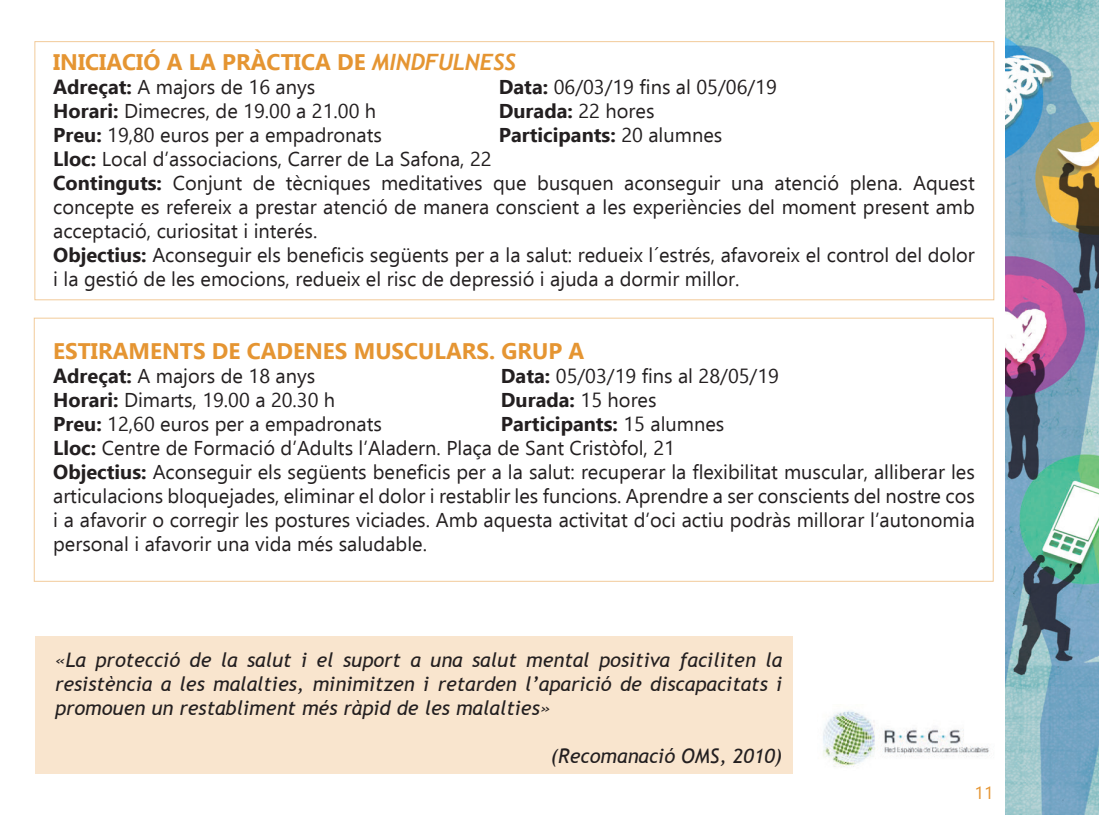
<style>
.page{position:relative;width:1099px;height:815px;background:#fff}
.page>*{position:absolute;margin:0;border:0;box-sizing:border-box;transform-origin:0 0}
.t1{font:700 22.5px "Ebrima";color:#e59532}
.t2{font:20px/24px "Ebrima";color:#231f20}
.t3{font:italic 20px/24px "Trebuchet MS";color:#231f20;text-align:justify}
.t4{font:700 20px "Ebrima";color:#231f20}
.t5{font:17.5px "Ebrima";color:#e59532}
.s1{font-family:"Trebuchet";font-style:italic}
.s2{font-weight:700}
.s3{font-weight:400}
</style>
<div class="page">
<img style="left:1005px;top:0;width:93px;height:815px">
<div style="left:35px;top:636px;width:757px;height:138px;background:#f9e5ce"></div>
<img style="left:823px;top:710px;width:167px;height:57px">
<p class="t1" style="left:53px;top:45px;width:464px">INICIACIÓ A LA PRÀCTICA DE <span class="s1">MINDFULNESS</span></p>
<p class="t2" style="left:53px;top:74px;width:263px"><span class="s2">Adreçat:</span> A majors de 16 anys</p>
<p class="t2" style="left:499px;top:74px;width:279px"><span class="s2">Data:</span> 06/03/19 fins al 05/06/19</p>
<p class="t2" style="left:53px;top:98px;width:324px"><span class="s2">Horari:</span> Dimecres, de 19.00 a 21.00 h</p>
<p class="t4" style="left:499px;top:96px;width:157px">Durada: <span class="s3">22 hores</span></p>
<p class="t2" style="left:53px;top:122px;width:330px"><span class="s2">Preu:</span> 19,80 euros per a empadronats</p>
<p class="t4" style="left:499px;top:120px;width:225px">Participants: <span class="s3">20 alumnes</span></p>
<p class="t2" style="left:53px;top:146px;width:923px"><span class="s2">Lloc:</span> Local d’associacions, Carrer de La Safona, 22<br><span class="s2">Continguts:</span> Conjunt de tècniques meditatives que busquen aconseguir una atenció plena. Aquest concepte es refereix a prestar atenció de manera conscient a les experiències del moment present amb acceptació, curiositat i interés.<br><span class="s2">Objectius:</span> Aconseguir els beneficis següents per a la salut: redueix l´estrés, afavoreix el control del dolor i la gestió de les emocions, redueix el risc de depressió i ajuda a dormir millor.</p>
<p class="t1" style="left:53px;top:334px;width:532px">ESTIRAMENTS DE CADENES MUSCULARS. GRUP A</p>
<p class="t2" style="left:53px;top:363px;width:263px"><span class="s2">Adreçat:</span> A majors de 18 anys</p>
<p class="t2" style="left:501px;top:363px;width:279px"><span class="s2">Data:</span> 05/03/19 fins al 28/05/19</p>
<p class="t2" style="left:53px;top:387px;width:283px"><span class="s2">Horari:</span> Dimarts, 19.00 a 20.30 h</p>
<p class="t4" style="left:501px;top:385px;width:157px">Durada: <span class="s3">15 hores</span></p>
<p class="t2" style="left:53px;top:411px;width:330px"><span class="s2">Preu:</span> 12,60 euros per a empadronats</p>
<p class="t2" style="left:53px;top:411px;width:923px;text-indent:448px"><span class="s2">Participants:</span> 15 alumnes<br><span class="s2">Lloc:</span> Centre de Formació d’Adults l’Aladern. Plaça de Sant Cristòfol, 21<br><span class="s2">Objectius:</span> Aconseguir els següents beneficis per a la salut: recuperar la flexibilitat muscular, alliberar les articulacions bloquejades, eliminar el dolor i restablir les funcions. Aprendre a ser conscients del nostre cos i a afavorir o corregir les postures viciades. Amb aquesta activitat d’oci actiu podràs millorar l’autonomia personal i afavorir una vida més saludable.</p>
<p class="t3" style="left:55px;top:648px;width:728px">«La protecció de la salut i el suport a una salut mental positiva faciliten la resistència a les malalties, minimitzen i retarden l’aparició de discapacitats i promouen un restabliment més ràpid de les malalties»</p>
<p class="t3" style="left:551px;top:744px;width:233px">(Recomanació OMS, 2010)</p>
<p class="t5" style="left:974px;top:781px;width:56px">11 11</p>
</div>
